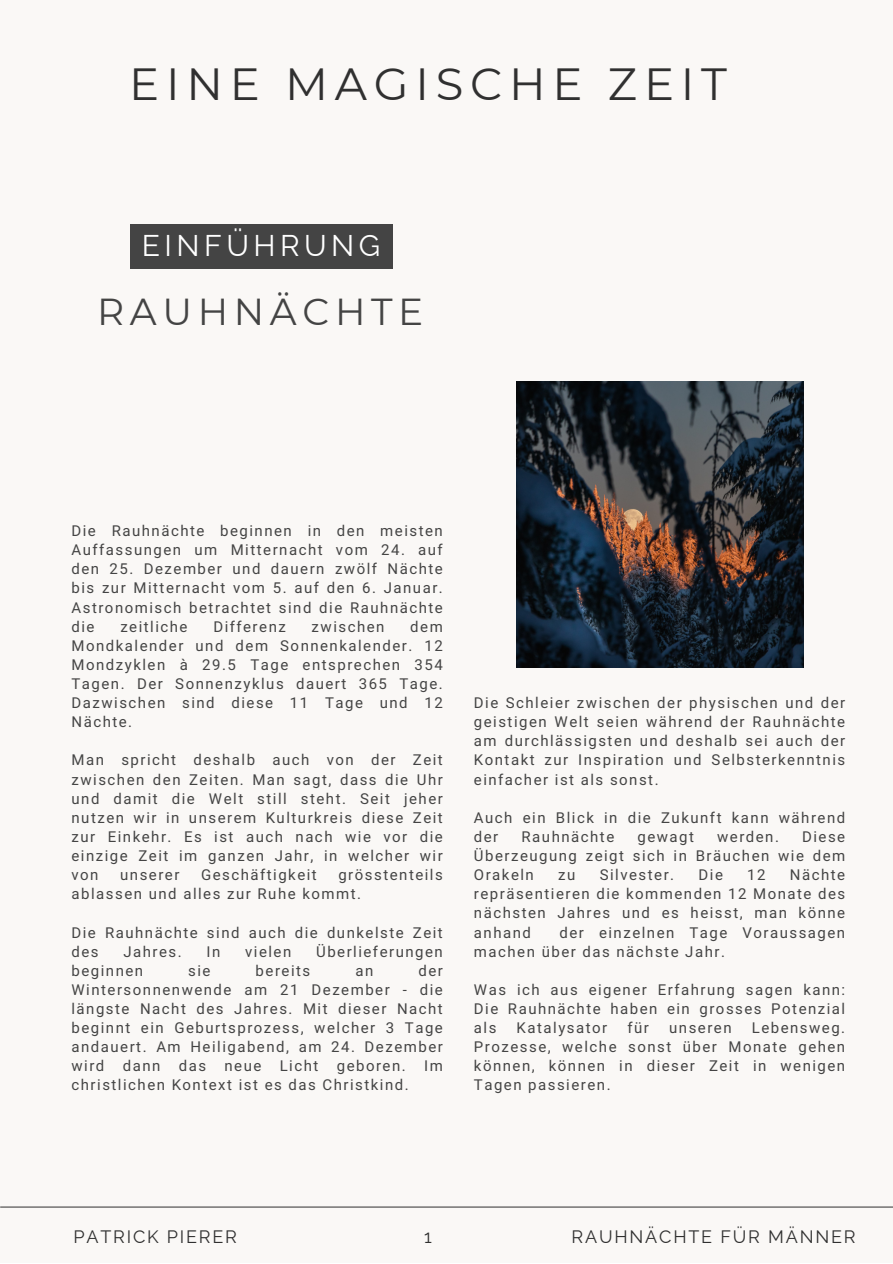
<style>
.page{position:relative;width:893px;height:1264px;background:#fff}
.page>*{position:absolute;margin:0;border:0;box-sizing:border-box;transform-origin:0 0}
.t1{font:45px "Montserrat";letter-spacing:.15em;color:#303030}
.t2{font:37.5px "Montserrat";letter-spacing:.15em;color:#444}
.t3{font:30px "Raleway";letter-spacing:.15em;color:#fff}
.t4{font:18px "Raleway";letter-spacing:.1em;color:#303030}
.t5{font:15px/19px "Araboto";letter-spacing:.1em;color:#444;text-align:justify}
</style>
<div class="page">
<div style="left:0;top:0;width:892px;height:1262px;background:#faf8f6"></div>
<div style="left:130px;top:224px;width:262px;height:44px;background:#444"></div>
<hr style="left:1px;top:1206px;width:891px;height:1px;background:#444">
<img style="left:516px;top:382px;width:287px;height:285px">
<p class="t1" style="left:129px;top:57px;width:599px">EINE MAGISCHE ZEIT</p>
<p class="t3" style="left:142px;top:227px;width:240px">EINFÜHRUNG</p>
<p class="t2" style="left:97px;top:288px;width:327px">RAUHNÄCHTE</p>
<p class="t5" style="left:71px;top:522px;width:373px">Die Rauhnächte beginnen in den meisten Auffassungen um Mitternacht vom 24. auf den 25. Dezember und dauern zwölf Nächte bis zur Mitternacht vom 5. auf den 6. Januar.<br>Astronomisch betrachtet sind die Rauhnächte die</p>
<p class="t5" style="left:120px;top:617px;width:69px">zeitliche</p>
<p class="t5" style="left:213px;top:617px;width:74px">Differenz</p>
<p class="t5" style="left:311px;top:617px;width:74px">zwischen</p>
<p class="t5" style="left:71px;top:617px;width:373px;text-indent:339px">dem Mondkalender und dem Sonnenkalender. 12<br>Mondzyklen à 29.5 Tage entsprechen 354<br>Tagen. Der Sonnenzyklus dauert 365 Tage.<br>Dazwischen sind diese 11 Tage und 12<br>Nächte.</p>
<p class="t5" style="left:71px;top:751px;width:373px">Man spricht deshalb auch von der Zeit zwischen den Zeiten. Man sagt, dass die Uhr und damit die Welt still steht. Seit jeher nutzen wir in unserem Kulturkreis diese Zeit zur Einkehr. Es ist auch nach wie vor die einzige Zeit im ganzen Jahr, in welcher wir von</p>
<p class="t5" style="left:120px;top:866px;width:61px">unserer</p>
<p class="t5" style="left:201px;top:866px;width:117px">Geschäftigkeit</p>
<p class="t5" style="left:71px;top:866px;width:373px;text-indent:267px">grösstenteils ablassen und alles zur Ruhe kommt.</p>
<p class="t5" style="left:71px;top:923px;width:373px">Die Rauhnächte sind auch die dunkelste Zeit des</p>
<p class="t5" style="left:123px;top:942px;width:60px">Jahres.</p>
<p class="t5" style="left:206px;top:942px;width:15px">In</p>
<p class="t5" style="left:245px;top:942px;width:48px">vielen</p>
<p class="t5" style="left:316px;top:942px;width:128px">Überlieferungen</p>
<p class="t5" style="left:71px;top:961px;width:73px">beginnen</p>
<p class="t5" style="left:188px;top:961px;width:24px">sie</p>
<p class="t5" style="left:256px;top:961px;width:56px">bereits</p>
<p class="t5" style="left:355px;top:961px;width:19px">an</p>
<p class="t5" style="left:71px;top:961px;width:373px;text-indent:347px">der Wintersonnenwende am 21 Dezember - die längste Nacht des Jahres. Mit dieser Nacht beginnt ein Geburtsprozess, welcher 3 Tage andauert. Am Heiligabend, am 24. Dezember wird dann das neue Licht geboren. Im christlichen Kontext ist es das Christkind.</p>
<p class="t5" style="left:474px;top:694px;width:373px">Die Schleier zwischen der physischen und der geistigen Welt seien während der Rauhnächte am durchlässigsten und deshalb sei auch der Kontakt zur Inspiration und Selbsterkenntnis einfacher ist als sonst.</p>
<p class="t5" style="left:474px;top:808px;width:373px">Auch ein Blick in die Zukunft kann während der</p>
<p class="t5" style="left:521px;top:827px;width:94px">Rauhnächte</p>
<p class="t5" style="left:637px;top:827px;width:58px">gewagt</p>
<p class="t5" style="left:717px;top:827px;width:63px">werden.</p>
<p class="t5" style="left:474px;top:827px;width:373px;text-indent:328px">Diese Überzeugung zeigt sich in Bräuchen wie dem Orakeln</p>
<p class="t5" style="left:474px;top:866px;width:373px;text-indent:316px">Nächte repräsentieren die kommenden 12 Monate des nächsten Jahres und es heisst, man könne anhand</p>
<p class="t5" style="left:558px;top:866px;width:19px">zu</p>
<p class="t5" style="left:599px;top:866px;width:76px">Silvester.</p>
<p class="t5" style="left:698px;top:866px;width:26px">Die</p>
<p class="t5" style="left:747px;top:866px;width:20px">12</p>
<p class="t5" style="left:474px;top:923px;width:373px;text-indent:86px">der einzelnen Tage Voraussagen machen über das nächste Jahr.</p>
<p class="t5" style="left:474px;top:980px;width:373px">Was ich aus eigener Erfahrung sagen kann:<br>Die Rauhnächte haben ein grosses Potenzial als</p>
<p class="t5" style="left:516px;top:1018px;width:92px">Katalysator</p>
<p class="t5" style="left:627px;top:1018px;width:23px">für</p>
<p class="t5" style="left:669px;top:1018px;width:64px">unseren</p>
<p class="t5" style="left:474px;top:1018px;width:373px;text-indent:278px">Lebensweg.<br>Prozesse, welche sonst über Monate gehen können, können in dieser Zeit in wenigen Tagen passieren.</p>
<p class="t4" style="left:73px;top:1225px;width:165px">PATRICK PIERER</p>
<p class="t4" style="left:571px;top:1225px;width:285px">RAUHNÄCHTE FÜR MÄNNER</p>
<p class="t4" style="left:424px;top:1225px;width:9px">1</p>
</div>
